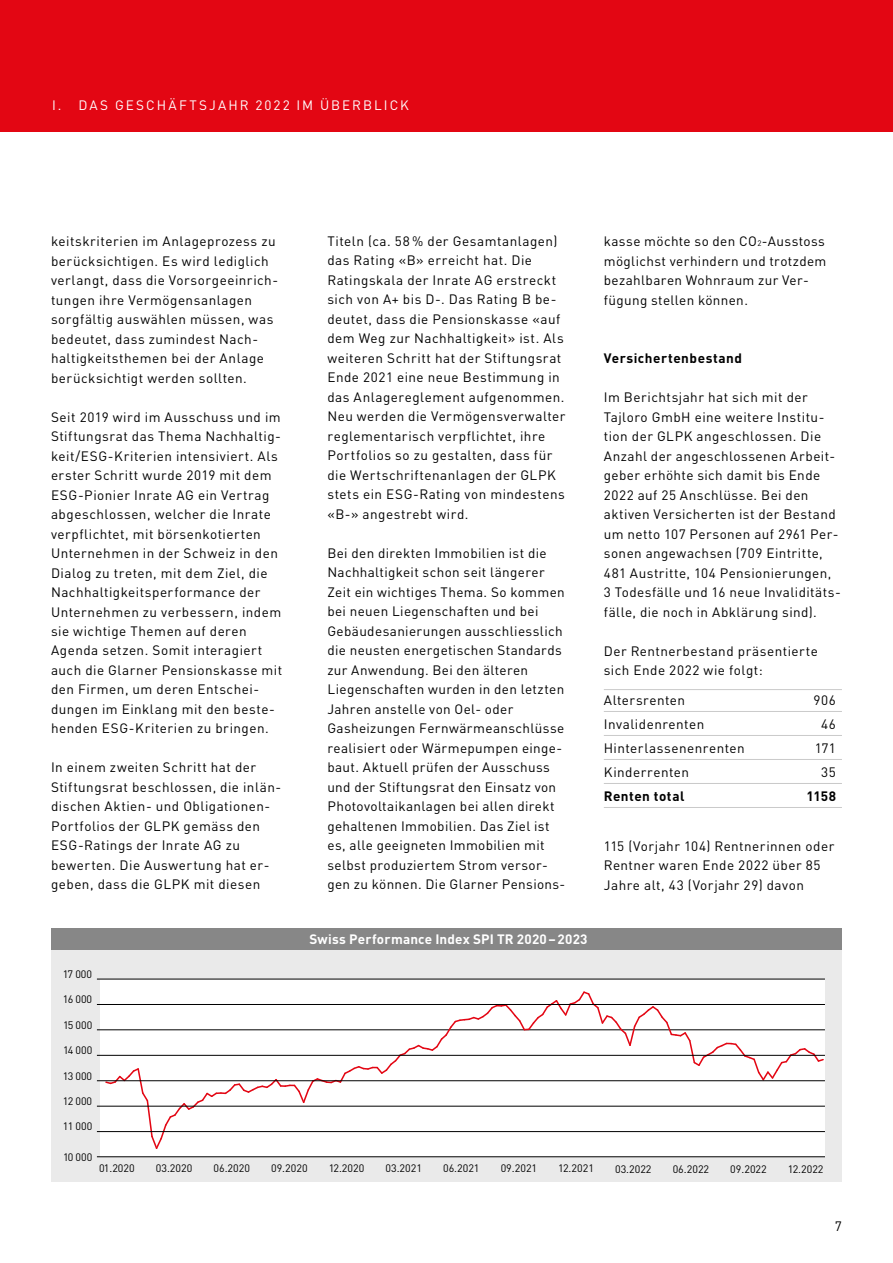
<style>
.page{position:relative;width:893px;height:1263px;background:#fff}
.page>*{position:absolute;margin:0;border:0;box-sizing:border-box;transform-origin:0 0}
.t1{font:13.5px/19.5px "DINOT";letter-spacing:.035em;color:#000}
.t2{font:700 13.5px "DINOT";letter-spacing:.015em;color:#fff}
.t3{font:700 13.5px "DINOT";letter-spacing:.035em;color:#000}
.t4{font:13.5px "DINOT";letter-spacing:.15em;color:#fff}
.t5{font:10.8px "DINOT";color:#000}
.s1{font-size:7.8px}
</style>
<div class="page">
<div style="left:0;top:0;width:893px;height:132px;background:#e30613"></div>
<hr style="left:604px;top:689px;width:238px;height:1px;background:#cacaca">
<hr style="left:604px;top:711px;width:238px;height:1px;background:#cacaca">
<hr style="left:604px;top:735px;width:238px;height:1px;background:#cacaca">
<hr style="left:604px;top:759px;width:238px;height:1px;background:#cacaca">
<hr style="left:604px;top:783px;width:238px;height:1px;background:#cacaca">
<hr style="left:604px;top:807px;width:238px;height:1px;background:#cacaca">
<div style="left:51px;top:929px;width:791px;height:253px;background:#eaeaea"></div>
<div style="left:51px;top:929px;width:791px;height:21px;background:#878787"></div>
<div style="left:101px;top:979px;width:724px;height:178px;background:#fff"></div>
<hr style="left:103px;top:965px;width:1px;height:189px;background:#000">
<svg style="left:97px;top:990px;width:728px;height:167px"></svg>
<hr style="left:97px;top:1131px;width:728px;height:1px;background:#000">
<hr style="left:97px;top:1106px;width:728px;height:1px;background:#000">
<hr style="left:97px;top:1080px;width:728px;height:1px;background:#000">
<hr style="left:97px;top:1055px;width:728px;height:1px;background:#000">
<hr style="left:97px;top:1004px;width:728px;height:1px;background:#000">
<hr style="left:97px;top:979px;width:728px;height:1px;background:#000">
<p class="t4" style="left:52px;top:96px;width:358px">I. DAS GESCHÄFTSJAHR 2022 IM ÜBERBLICK</p>
<p class="t1" style="left:51px;top:231px;width:229px">keitskriterien im Anlageprozess zu berücksichtigen. Es wird lediglich verlangt, dass die Vorsorgeeinrich&shy;tungen ihre Vermögensanlagen sorgfältig auswählen müssen, was bedeutet, dass zumindest Nach&shy;haltigkeitsthemen bei der Anlage berücksichtigt werden sollten.</p>
<p class="t1" style="left:51px;top:406px;width:233px">Seit 2019 wird im Ausschuss und im Stiftungsrat das Thema Nachhaltig&shy;keit/ESG-Kriterien intensiviert. Als erster Schritt wurde 2019 mit dem ESG-Pionier Inrate AG ein Vertrag abgeschlossen, welcher die Inrate verpflichtet, mit börsenkotierten Unternehmen in der Schweiz in den Dialog zu treten, mit dem Ziel, die Nachhaltigkeitsperformance der Unternehmen zu verbessern, indem sie wichtige Themen auf deren Agenda setzen. Somit interagiert auch die Glarner Pensionskasse mit den Firmen, um deren Entschei&shy;dungen im Einklang mit den beste&shy;henden ESG-Kriterien zu bringen.</p>
<p class="t1" style="left:51px;top:757px;width:232px">In einem zweiten Schritt hat der<br>Stiftungsrat beschlossen, die inlän&shy;dischen Aktien- und Obligationen-<br>Portfolios der GLPK gemäss den<br>ESG-Ratings der Inrate AG zu bewerten. Die Auswertung hat er&shy;geben, dass die GLPK mit diesen</p>
<p class="t5" style="left:63px;top:967px;width:31px">17 000</p>
<p class="t5" style="left:63px;top:992px;width:31px">16 000</p>
<p class="t5" style="left:63px;top:1018px;width:31px">15 000</p>
<p class="t5" style="left:63px;top:1043px;width:31px">14 000</p>
<p class="t5" style="left:63px;top:1068px;width:31px">13 000</p>
<p class="t5" style="left:63px;top:1094px;width:31px">12 000</p>
<p class="t5" style="left:63px;top:1119px;width:31px">11 000</p>
<p class="t5" style="left:63px;top:1149px;width:31px">10 000</p>
<p class="t1" style="left:327px;top:231px;width:240px">Titeln (ca. 58 % der Gesamtanlagen) das Rating «B» erreicht hat. Die Ratingskala der Inrate AG erstreckt sich von A+ bis D-. Das Rating B be&shy;deutet, dass die Pensionskasse «auf dem Weg zur Nachhaltigkeit» ist. Als weiteren Schritt hat der Stiftungsrat Ende 2021 eine neue Bestimmung in das Anlagereglement aufgenommen.<br>Neu werden die Vermögensverwalter reglementarisch verpflichtet, ihre Portfolios so zu gestalten, dass für die Wertschriftenanlagen der GLPK stets ein ESG-Rating von mindestens «B-» angestrebt wird.</p>
<p class="t1" style="left:327px;top:543px;width:239px">Bei den direkten Immobilien ist die Nachhaltigkeit schon seit längerer Zeit ein wichtiges Thema. So kommen bei neuen Liegenschaften und bei Gebäudesanierungen ausschliesslich die neusten energetischen Standards zur Anwendung. Bei den älteren Liegenschaften wurden in den letzten Jahren anstelle von Oel- oder Gasheizungen Fernwärmeanschlüsse realisiert oder Wärmepumpen einge&shy;baut. Aktuell prüfen der Ausschuss und der Stiftungsrat den Einsatz von Photovoltaikanlagen bei allen direkt gehaltenen Immobilien. Das Ziel ist es, alle geeigneten Immobilien mit selbst produziertem Strom versor&shy;gen zu können. Die Glarner Pensions-</p>
<p class="t2" style="left:310px;top:930px;width:280px">Swiss Performance Index SPI TR 2020–2023</p>
<p class="t1" style="left:604px;top:231px;width:224px">kasse möchte so den CO<span class="s1">2</span>-Ausstoss möglichst verhindern und trotzdem bezahlbaren Wohnraum zur Ver&shy;fügung stellen können.</p>
<p class="t3" style="left:604px;top:349px;width:140px">Versichertenbestand</p>
<p class="t1" style="left:604px;top:387px;width:238px">Im Berichtsjahr hat sich mit der Tajloro GmbH eine weitere Institu&shy;tion der GLPK angeschlossen. Die Anzahl der angeschlossenen Arbeit&shy;geber erhöhte sich damit bis Ende 2022 auf 25 Anschlüsse. Bei den aktiven Versicherten ist der Bestand um netto 107 Personen auf 2961 Per&shy;sonen angewachsen (709 Eintritte, 481 Austritte, 104 Pensionierungen, 3 Todesfälle und 16 neue Invaliditäts&shy;fälle, die noch in Abklärung sind).</p>
<p class="t1" style="left:604px;top:640px;width:216px">Der Rentnerbestand präsentierte sich Ende 2022 wie folgt:</p>
<p class="t1" style="left:604px;top:690px;width:83px">Altersrenten</p>
<p class="t1" style="left:813px;top:690px;width:24px">906</p>
<p class="t1" style="left:604px;top:714px;width:102px">Invalidenrenten</p>
<p class="t1" style="left:821px;top:714px;width:16px">46</p>
<p class="t1" style="left:604px;top:738px;width:142px">Hinterlassenenrenten</p>
<p class="t1" style="left:815px;top:738px;width:23px">171</p>
<p class="t1" style="left:604px;top:762px;width:87px">Kinderrenten</p>
<p class="t1" style="left:821px;top:762px;width:16px">35</p>
<p class="t3" style="left:604px;top:787px;width:82px">Renten total</p>
<p class="t3" style="left:806px;top:787px;width:31px">1158</p>
<p class="t1" style="left:604px;top:835px;width:232px">115 (Vorjahr 104) Rentnerinnen oder<br>Rentner waren Ende 2022 über 85<br>Jahre alt, 43 (Vorjahr 29) davon</p>
<p class="t5" style="left:99px;top:1161px;width:37px">01.2020</p>
<p class="t5" style="left:156px;top:1161px;width:38px">03.2020</p>
<p class="t5" style="left:213px;top:1161px;width:38px">06.2020</p>
<p class="t5" style="left:271px;top:1161px;width:38px">09.2020</p>
<p class="t5" style="left:329px;top:1161px;width:37px">12.2020</p>
<p class="t5" style="left:385px;top:1161px;width:38px">03.2021</p>
<p class="t5" style="left:443px;top:1161px;width:38px">06.2021</p>
<p class="t5" style="left:501px;top:1161px;width:38px">09.2021</p>
<p class="t5" style="left:558px;top:1161px;width:37px">12.2021</p>
<p class="t5" style="left:615px;top:1161px;width:38px">03.2022</p>
<p class="t5" style="left:673px;top:1161px;width:38px">06.2022</p>
<p class="t5" style="left:730px;top:1161px;width:38px">09.2022</p>
<p class="t5" style="left:788px;top:1161px;width:37px">12.2022</p>
<p class="t1" style="left:835px;top:1215px;width:9px">7</p>
</div>
